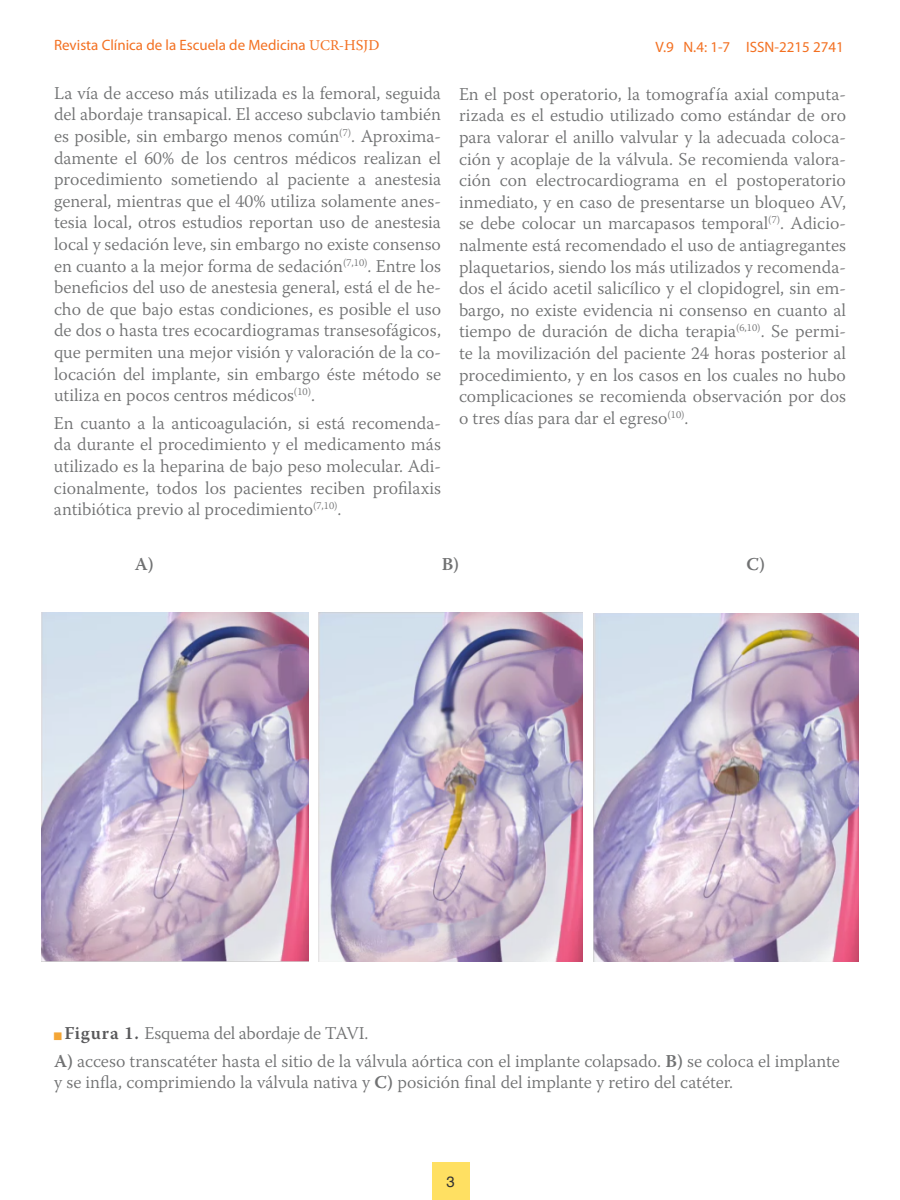
<style>
.page{position:relative;width:900px;height:1200px;background:#fff}
.page>*{position:absolute;margin:0;border:0;box-sizing:border-box;transform-origin:0 0}
.t1{font:300 18px/21.6px "Warnock Pro";color:#707172;text-align:justify}
.t2{font:600 18px "Warnock Pro";color:#707172}
.t3{font:15px "Myriad Pro";color:#f37021}
.t4{font:15px "Helvetica";color:#333}
.t5{font:7.5px "Apple Gothic";color:#f4a636}
.s1{font-family:"Minion Pro"}
.s2{font-family:"Warnock Pro"}
.s3{font-weight:600;color:#58585a}
.s4{font-weight:600}
</style>
<div class="page">
<div style="left:432px;top:1163px;width:38px;height:37px;background:#ffe062"></div>
<img style="left:41px;top:613px;width:267px;height:348px">
<img style="left:318px;top:613px;width:265px;height:348px">
<img style="left:593px;top:613px;width:265px;height:348px">
<p class="t3" style="left:54px;top:36px;width:327px">Revista Clínica de la Escuela de Medicina <span class="s1">UCR-</span><span class="s2">HSJD</span></p>
<p class="t3" style="left:656px;top:38px;width:190px">V.9 N.4: 1-7 ISSN-2215 2741</p>
<p class="t1" style="left:54px;top:82px;width:389px">La vía de acceso más utilizada es la femoral, seguida del abordaje transapical. El acceso subclavio también es posible, sin embargo menos común<sup>(7)</sup>. Aproxima&shy;damente el 60% de los centros médicos realizan el procedimiento sometiendo al paciente a anestesia general, mientras que el 40% utiliza solamente anes&shy;tesia local, otros estudios reportan uso de anestesia local y sedación leve, sin embargo no existe consenso en cuanto a la mejor forma de sedación<sup>(7,10)</sup>. Entre los beneficios del uso de anestesia general, está el de he&shy;cho de que bajo estas condiciones, es posible el uso de dos o hasta tres ecocardiogramas transesofágicos, que permiten una mejor visión y valoración de la co&shy;locación del implante, sin embargo éste método se utiliza en pocos centros médicos<sup>(10)</sup>.</p>
<p class="t1" style="left:54px;top:412px;width:389px">En cuanto a la anticoagulación, si está recomenda&shy;da durante el procedimiento y el medicamento más utilizado es la heparina de bajo peso molecular. Adi&shy;cionalmente, todos los pacientes reciben profilaxis antibiótica previo al procedimiento<sup>(7,10)</sup>.</p>
<p class="t1" style="left:459px;top:83px;width:389px">En el post operatorio, la tomografía axial computa&shy;rizada es el estudio utilizado como estándar de oro para valorar el anillo valvular y la adecuada coloca&shy;ción y acoplaje de la válvula. Se recomienda valora&shy;ción con electrocardiograma en el postoperatorio inmediato, y en caso de presentarse un bloqueo AV, se debe colocar un marcapasos temporal<sup>(7)</sup>. Adicio&shy;nalmente está recomendado el uso de antiagregantes plaquetarios, siendo los más utilizados y recomenda&shy;dos el ácido acetil salicílico y el clopidogrel, sin em&shy;bargo, no existe evidencia ni consenso en cuanto al tiempo de duración de dicha terapia<sup>(6,10)</sup>. Se permi&shy;te la movilización del paciente 24 horas posterior al procedimiento, y en los casos en los cuales no hubo complicaciones se recomienda observación por dos o tres días para dar el egreso<sup>(10)</sup>.</p>
<p class="t2" style="left:135px;top:553px;width:21px">A)</p>
<p class="t2" style="left:442px;top:553px;width:19px">B)</p>
<p class="t2" style="left:746px;top:553px;width:20px">C)</p>
<p class="t1" style="left:54px;top:1019px;width:787px;line-height:27.6px;text-indent:10px"><span class="s3">Figura 1.</span> Esquema del abordaje de TAVI.<br><span class="s4">A)</span> acceso transcatéter hasta el sitio de la válvula aórtica con el implante colapsado. <span class="s4">B)</span> se coloca el implante</p>
<p class="t1" style="left:54px;top:1071px;width:681px">y se infla, comprimiendo la válvula nativa y <span class="s4">C)</span> posición final del implante y retiro del catéter.</p>
<p class="t5" style="left:54px;top:1032px;width:9px">m</p>
<p class="t4" style="left:447px;top:1170px;width:10px">3</p>
</div>
